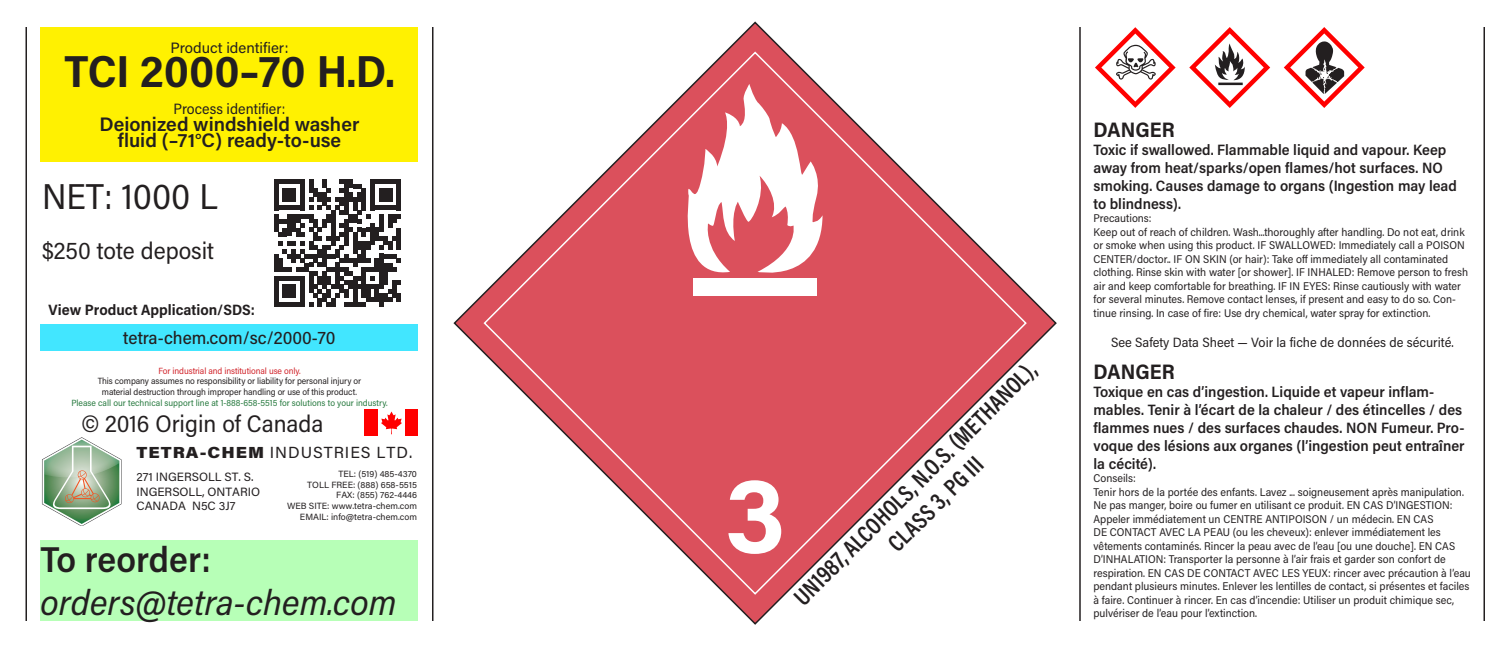
<style>
.page{position:relative;width:1512px;height:648px;background:#fff}
.page>*{position:absolute;margin:0;border:0;box-sizing:border-box;transform-origin:0 0}
.t1{font:700 108px "Acumin Pro";color:#fff}
.LABEL_-_Product_Iden{font:700 45px "Acumin Pro Semi Cond";color:#231f20}
.t2{font:italic 36px "Acumin Pro Semi Cond";color:#231f20}
.t3{font:600 36px "Acumin Pro Semi Cond";color:#231f20}
.t4{font:36px "Acumin Pro Semi Cond";color:#231f20}
.LABEL_-_TDGA_Text{font:600 24px/28.8px "Acumin Pro Cond";color:#231f20;text-align:center}
.t5{font:24px "Acumin Pro Semi Cond";color:#231f20}
.LABEL_-_Signal_Word{font:700 21px "Acumin Pro Semi Cond";color:#231f20}
.LABEL_-_Process_Iden{font:600 19.5px/16.5px "Acumin Pro";color:#231f20;text-align:center}
.t6{font:500 18px "Acumin Pro Semi Cond";color:#231f20}
.t7{font:16.05px "Acumin Pro";letter-spacing:.06em;color:#231f20}
.LABEL_-_Hazard_State{font:600 15px/18px "Acumin Pro Semi Cond";color:#231f20}
.t8{font:700 15px "Acumin Pro Semi Cond";color:#231f20}
.LABEL_-_Product_Iden-2{font:15px "Acumin Pro";color:#231f20}
.t9{font:15px "Acumin Pro Semi Cond";color:#231f20}
.t10{font:13.5px "Acumin Pro Semi Cond";color:#231f20}
.t11{font:12px "Acumin Pro";color:#231f20}
.LABEL_-_Precautionar{font:11.25px/13.5px "Acumin Pro Semi Cond";color:#231f20}
.t12{font:9px/10.8px "Acumin Pro Semi Cond";letter-spacing:-.01em;color:#231f20;text-align:center}
.t13{font:9px "Acumin Pro";color:#231f20}
.t14{font:9px "Acumin Pro Semi Cond";color:#26793e}
.t15{font:9px "Acumin Pro Semi Cond";letter-spacing:-.01em;color:#d1232a}
.s1{font-weight:900}
</style>
<div class="page">
<hr style="left:432px;top:27px;width:2px;height:594px;background:#231f20">
<hr style="left:26px;top:27px;width:1px;height:594px;background:#231f20">
<hr style="left:1079px;top:27px;width:2px;height:594px;background:#231f20">
<div style="left:40px;top:27px;width:378px;height:135px;background:#fff101"></div>
<hr style="left:1484px;top:27px;width:1px;height:594px;background:#231f20">
<svg style="left:274px;top:180px;width:127px;height:126px"></svg>
<svg style="left:1189px;top:27px;width:81px;height:81px"></svg>
<svg style="left:1284px;top:27px;width:81px;height:81px"></svg>
<div style="left:40px;top:324px;width:378px;height:27px;background:#42e6ff"></div>
<svg style="left:42px;top:437px;width:80px;height:89px"></svg>
<div style="left:364px;top:409px;width:54px;height:27px;background:#f00"></div>
<div style="left:378px;top:409px;width:27px;height:27px;background:#fff"></div>
<svg style="left:381px;top:412px;width:21px;height:22px"></svg>
<svg style="left:1095px;top:27px;width:81px;height:81px"></svg>
<svg style="left:453px;top:21px;width:604px;height:604px"></svg>
<svg style="left:482px;top:50px;width:546px;height:546px"></svg>
<svg style="left:676px;top:84px;width:147px;height:200px"></svg>
<div style="left:693px;top:279px;width:124px;height:17px;background:#fff"></div>
<div style="left:40px;top:540px;width:378px;height:81px;background:#b7ffb7"></div>
<p class="LABEL_-_Product_Iden-2" style="left:171px;top:37px;width:119px">Product identifier:</p>
<p class="LABEL_-_Product_Iden" style="left:64px;top:40px;width:332px">TCI 2000–70 H.D.</p>
<p class="t9" style="left:174px;top:99px;width:113px">Process identifier:</p>
<p class="LABEL_-_Process_Iden" style="left:100px;top:115px;width:261px">Deionized windshield washer fluid (–71°C) ready-to-use</p>
<p class="t4" style="left:42px;top:171px;width:177px">NET: 1000 L</p>
<p class="t5" style="left:42px;top:234px;width:174px">$250 tote deposit</p>
<p class="t8" style="left:49px;top:299px;width:208px">View Product Application/SDS:</p>
<p class="t6" style="left:123px;top:325px;width:214px">tetra-chem.com/sc/2000-70</p>
<p class="t15" style="left:158px;top:364px;width:144px">For industrial and institutional use only.</p>
<p class="t12" style="left:98px;top:376px;width:265px">This company assumes no responsibility or liability for personal injury or material destruction through improper handling or use of this product.</p>
<p class="t14" style="left:71px;top:397px;width:318px">Please call our technical support line at 1-888-658-5515 for solutions to your industry.</p>
<p class="t7" style="left:136px;top:441px;width:277px"><span class="s1">TETRA-CHEM</span> INDUSTRIES LTD.</p>
<p class="t13" style="left:338px;top:467px;width:80px">TEL: (519) 485-4370</p>
<p class="t13" style="left:307px;top:478px;width:111px">TOLL FREE: (888) 658-5515</p>
<p class="t13" style="left:336px;top:489px;width:82px">FAX: (855) 762-4446</p>
<p class="t13" style="left:287px;top:500px;width:131px">WEB SITE: www.tetra-chem.com</p>
<p class="t13" style="left:300px;top:511px;width:119px">EMAIL: info@tetra-chem.com</p>
<p class="t5" style="left:81px;top:407px;width:244px">© 2016 Origin of Canada</p>
<p class="t11" style="left:136px;top:469px;width:119px">271 INGERSOLL ST. S.</p>
<p class="t11" style="left:136px;top:483px;width:125px">INGERSOLL, ONTARIO</p>
<p class="t11" style="left:136px;top:498px;width:101px">CANADA N5C 3J7</p>
<p class="t3" style="left:40px;top:534px;width:172px">To reorder:</p>
<p class="t2" style="left:40px;top:578px;width:358px">orders@tetra-chem.com</p>
<p class="t1" style="left:725px;top:439px;width:62px">3</p>
<p class="LABEL_-_TDGA_Text" style="left:787px;top:590px;width:334px;rotate:-45deg">UN1987, ALCOHOLS, N.O.S. (METHANOL),<br>CLASS 3, PG III</p>
<p class="LABEL_-_Signal_Word" style="left:1094px;top:115px;width:83px">DANGER</p>
<p class="LABEL_-_Hazard_State" style="left:1094px;top:140px;width:365px">Toxic if swallowed. Flammable liquid and vapour. Keep away from heat/sparks/open flames/hot surfaces. NO smoking. Causes damage to organs (Ingestion may lead to blindness).</p>
<p class="LABEL_-_Precautionar" style="left:1094px;top:211px;width:60px">Precautions:</p>
<p class="LABEL_-_Precautionar" style="left:1094px;top:225px;width:376px">Keep out of reach of children. Wash...thoroughly after handling. Do not eat, drink or smoke when using this product. IF SWALLOWED: Immediately call a POISON CENTER/doctor.. IF ON SKIN (or hair): Take off immediately all contaminated clothing. Rinse skin with water [or shower]. IF INHALED: Remove person to fresh air and keep comfortable for breathing. IF IN EYES: Rinse cautiously with water for several minutes. Remove contact lenses, if present and easy to do so. Con&shy;tinue rinsing. In case of fire: Use dry chemical, water spray for extinction.</p>
<p class="t10" style="left:1111px;top:333px;width:344px">See Safety Data Sheet — Voir la fiche de données de sécurité.</p>
<p class="LABEL_-_Signal_Word" style="left:1094px;top:356px;width:83px">DANGER</p>
<p class="LABEL_-_Hazard_State" style="left:1094px;top:382px;width:373px">Toxique en cas d’ingestion. Liquide et vapeur inflam&shy;mables. Tenir à l’écart de la chaleur / des étincelles / des flammes nues / des surfaces chaudes. NON Fumeur. Pro&shy;voque des lésions aux organes (l’ingestion peut entraîner la cécité).</p>
<p class="LABEL_-_Precautionar" style="left:1094px;top:471px;width:44px">Conseils:</p>
<p class="LABEL_-_Precautionar" style="left:1094px;top:484px;width:379px">Tenir hors de la portée des enfants. Lavez ... soigneusement après manipulation.<br>Ne pas manger, boire ou fumer en utilisant ce produit. EN CAS D’INGESTION:<br>Appeler immédiatement un CENTRE ANTIPOISON / un médecin. EN CAS<br>DE CONTACT AVEC LA PEAU (ou les cheveux): enlever immédiatement les vêtements contaminés. Rincer la peau avec de l’eau [ou une douche]. EN CAS D’INHALATION: Transporter la personne à l’air frais et garder son confort de respiration. EN CAS DE CONTACT AVEC LES YEUX: rincer avec précaution à l’eau pendant plusieurs minutes. Enlever les lentilles de contact, si présentes et faciles à faire. Continuer à rincer. En cas d’incendie: Utiliser un produit chimique sec, pulvériser de l’eau pour l’extinction.</p>
</div>
